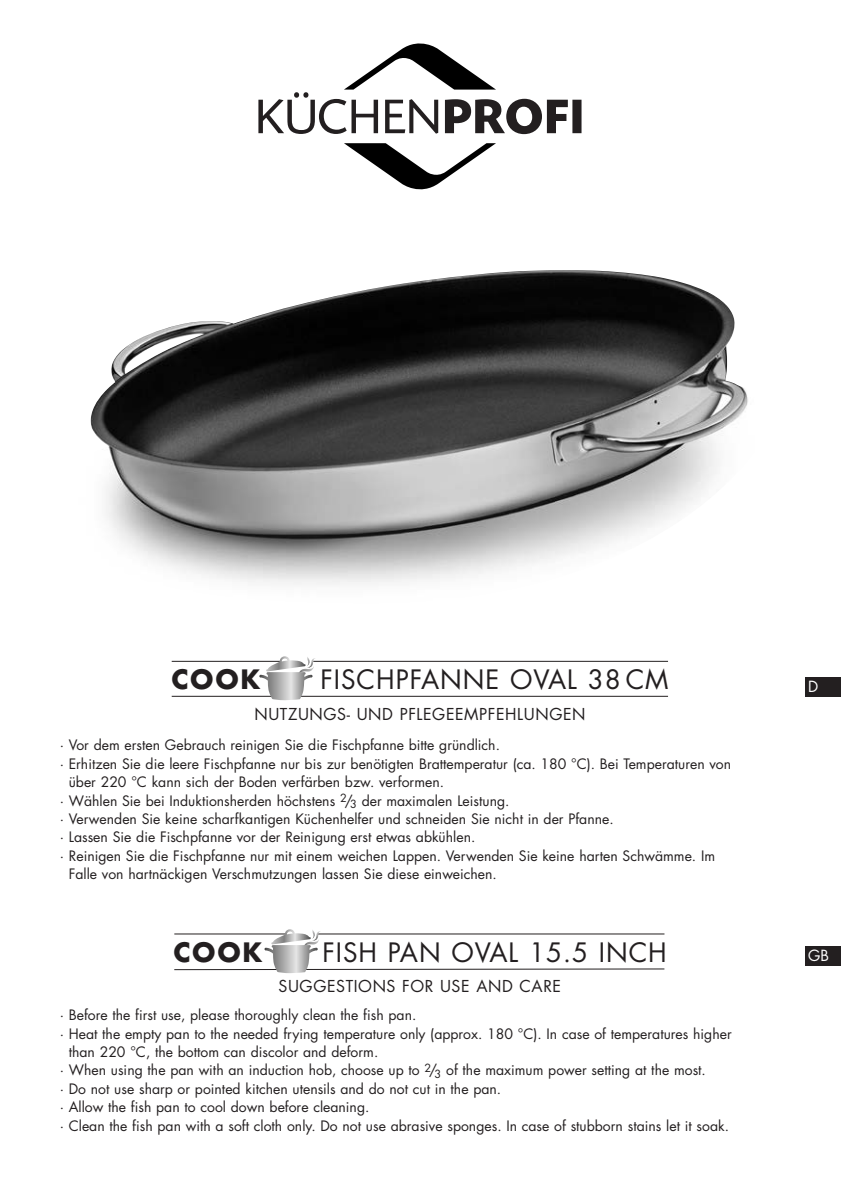
<style>
.page{position:relative;width:841px;height:1193px;background:#fff}
.page>*{position:absolute;margin:0;border:0;box-sizing:border-box;transform-origin:0 0}
.t1{font:26px "Futura";letter-spacing:.035em;color:#231f20}
.t2{font:700 26px "Futura";letter-spacing:.04em;color:#231f20}
.t3{font:16px "Futura";letter-spacing:.035em;color:#231f20}
.t4{font:15px "Futura";color:#fff}
.t5{font:14px "Futura";color:#231f20}
</style>
<div class="page">
<hr style="left:313px;top:661px;width:355px;height:1px;background:#231f20">
<hr style="left:172px;top:661px;width:108px;height:1px;background:#231f20">
<hr style="left:172px;top:695px;width:496px;height:1px;background:#231f20">
<svg style="left:344px;top:143px;width:152px;height:47px"></svg>
<svg style="left:258px;top:43px;width:323px;height:91px"></svg>
<div style="left:805px;top:677px;width:36px;height:19px;background:#231f20"></div>
<div style="left:805px;top:945px;width:36px;height:20px;background:#231f20"></div>
<img style="left:90px;top:270px;width:658px;height:315px">
<svg style="left:174px;top:929px;width:491px;height:44px"></svg>
<svg style="left:259px;top:656px;width:57px;height:44px"></svg>
<h1 class="t2" style="left:171px;top:667px;width:91px">COOK</h1>
<h1 class="t1" style="left:320px;top:661px;width:349px">FISCHPFANNE OVAL 38 CM</h1>
<p class="t3" style="left:254px;top:702px;width:333px">NUTZUNGS- UND PFLEGEEMPFEHLUNGEN</p>
<p class="t5" style="left:60px;top:735px;width:442px">· Vor dem ersten Gebrauch reinigen Sie die Fischpfanne bitte gründlich.</p>
<p class="t5" style="left:60px;top:754px;width:673px">· Erhitzen Sie die leere Fischpfanne nur bis zur benötigten Brattemperatur (ca. 180 °C). Bei Temperaturen von</p>
<p class="t5" style="left:69px;top:772px;width:377px">über 220 °C kann sich der Boden verfärben bzw. verformen.</p>
<p class="t5" style="left:60px;top:790px;width:451px">· Wählen Sie bei Induktionsherden höchstens <sup>2</sup>/<sub>3</sub> der maximalen Leistung.</p>
<p class="t5" style="left:60px;top:809px;width:555px">· Verwenden Sie keine scharfkantigen Küchenhelfer und schneiden Sie nicht in der Pfanne.</p>
<p class="t5" style="left:60px;top:827px;width:417px">· Lassen Sie die Fischpfanne vor der Reinigung erst etwas abkühlen.</p>
<p class="t5" style="left:60px;top:846px;width:657px">· Reinigen Sie die Fischpfanne nur mit einem weichen Lappen. Verwenden Sie keine harten Schwämme. Im</p>
<p class="t5" style="left:69px;top:864px;width:430px">Falle von hartnäckigen Verschmutzungen lassen Sie diese einweichen.</p>
<p class="t4" style="left:808px;top:676px;width:12px">D</p>
<h1 class="t2" style="left:173px;top:940px;width:91px">COOK</h1>
<h1 class="t1" style="left:322px;top:934px;width:346px">FISH PAN OVAL 15.5 INCH</h1>
<p class="t4" style="left:808px;top:945px;width:22px">GB</p>
<p class="t3" style="left:278px;top:975px;width:284px">SUGGESTIONS FOR USE AND CARE</p>
<p class="t5" style="left:60px;top:1005px;width:358px">· Before the first use, please thoroughly clean the fish pan.</p>
<p class="t5" style="left:60px;top:1023px;width:673px">· Heat the empty pan to the needed frying temperature only (approx. 180 °C). In case of temperatures higher</p>
<p class="t5" style="left:69px;top:1042px;width:311px">than 220 °C, the bottom can discolor and deform.</p>
<p class="t5" style="left:60px;top:1060px;width:647px">· When using the pan with an induction hob, choose up to <sup>2</sup>/<sub>3</sub> of the maximum power setting at the most.</p>
<p class="t5" style="left:60px;top:1078px;width:443px">· Do not use sharp or pointed kitchen utensils and do not cut in the pan.</p>
<p class="t5" style="left:60px;top:1097px;width:311px">· Allow the fish pan to cool down before cleaning.</p>
<p class="t5" style="left:60px;top:1115px;width:671px">· Clean the fish pan with a soft cloth only. Do not use abrasive sponges. In case of stubborn stains let it soak.</p>
</div>
